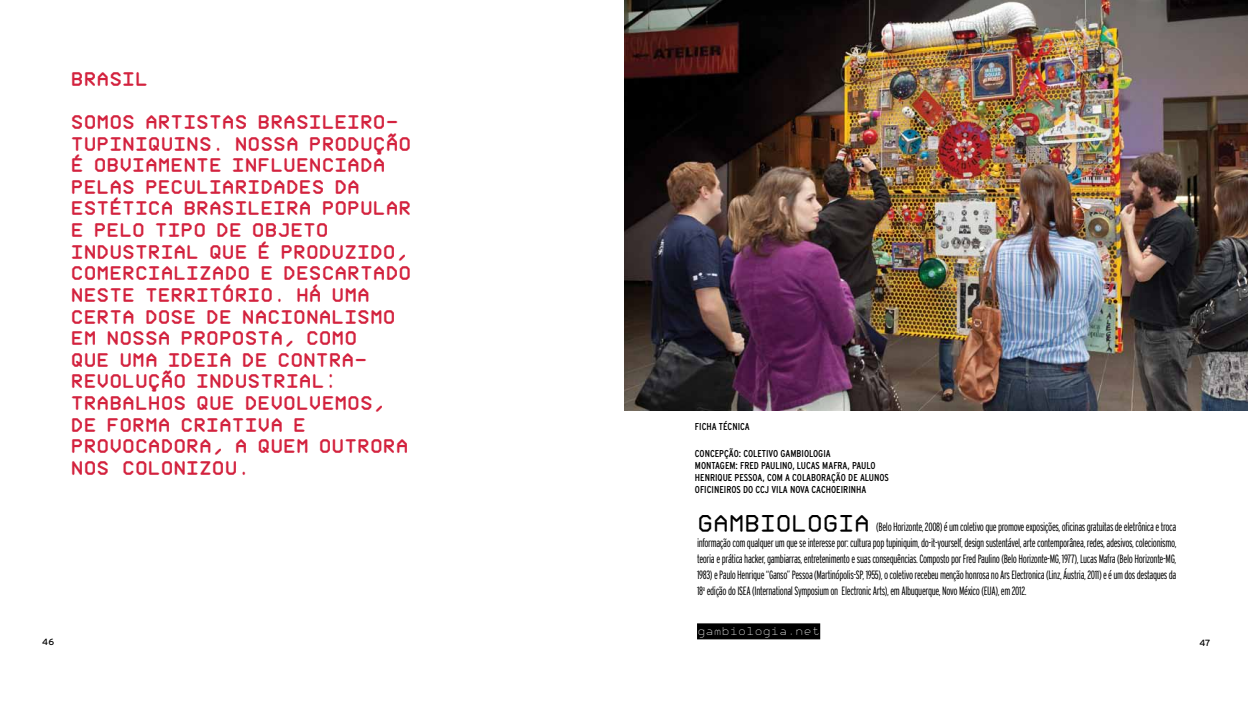
<style>
.page{position:relative;width:1248px;height:709px;background:#fff}
.page>*{position:absolute;margin:0;border:0;box-sizing:border-box;transform-origin:0 0}
.t1{font:700 18px/21.6px "Post Mono";color:#d3223e}
.t2{font:300 extra-condensed 12px/16px "Interstate";letter-spacing:-.03em;color:#000;text-align:justify}
.t3{font:300 12px "Post Mono";letter-spacing:-.03em;color:#fff}
.t4{font:condensed 10px/12px "Interstate";color:#000}
.t5{font:9px "Interstate";color:#000}
.s1{font-family:"Post Mono";font-weight:500;font-stretch:normal;font-size:23px}
</style>
<div class="page">
<img style="left:624px;top:0;width:623px;height:411px">
<div style="left:697px;top:623px;width:123px;height:16px;background:#000"></div>
<h1 class="t1" style="left:71px;top:68px;width:78px">BRASIL</h1>
<p class="t1" style="left:71px;top:111px;width:342px">SOMOS ARTISTAS BRASILEIRO-<br>TUPINIQUINS. NOSSA PRODUÇÃO<br>É OBVIAMENTE INFLUENCIADA<br>PELAS PECULIARIDADES DA<br>ESTÉTICA BRASILEIRA POPULAR<br>E PELO TIPO DE OBJETO<br>INDUSTRIAL QUE É PRODUZIDO,<br>COMERCIALIZADO E DESCARTADO<br>NESTE TERRITÓRIO. HÁ UMA<br>CERTA DOSE DE NACIONALISMO<br>EM NOSSA PROPOSTA, COMO<br>QUE UMA IDEIA DE CONTRA-<br>REVOLUÇÃO INDUSTRIAL:<br>TRABALHOS QUE DEVOLVEMOS,<br>DE FORMA CRIATIVA E<br>PROVOCADORA, A QUEM OUTRORA<br>NOS COLONIZOU.</p>
<p class="t4" style="left:694px;top:421px;width:56px">FICHA TÉCNICA</p>
<p class="t4" style="left:694px;top:447px;width:195px">CONCEPÇÃO: COLETIVO GAMBIOLOGIA<br>MONTAGEM: FRED PAULINO, LUCAS MAFRA, PAULO HENRIQUE PESSOA, COM A COLABORAÇÃO DE ALUNOS OFICINEIROS DO CCJ VILA NOVA CACHOEIRINHA</p>
<p class="t2" style="left:697px;top:519px;width:481px"><span class="s1">G AMBIOLOGIA</span> (Belo Horizonte, 2008) é um coletivo que promove exposições, oficinas gratuitas de eletrônica e troca informação com qualquer um que se interesse por: cultura pop tupiniquim, do-it-yourself, design sustentável, arte contemporânea, redes, adesivos, colecionismo, teoria e prática hacker, gambiarras, entretenimento e suas consequências. Composto por Fred Paulino (Belo Horizonte-MG, 1977), Lucas Mafra (Belo Horizonte-MG, 1983) e Paulo Henrique “Ganso” Pessoa (Martinópolis-SP, 1955), o coletivo recebeu menção honrosa no Ars Electronica (Linz, Áustria, 2011) e é um dos destaques da 18<sup>a</sup> edição do ISEA (International Symposium on Electronic Arts), em Albuquerque, Novo México (EUA), em 2012.</p>
<p class="t3" style="left:697px;top:625px;width:125px">gambiologia.net</p>
<p class="t5" style="left:42px;top:637px;width:13px">46</p>
<p class="t5" style="left:1199px;top:637px;width:13px">47</p>
</div>
